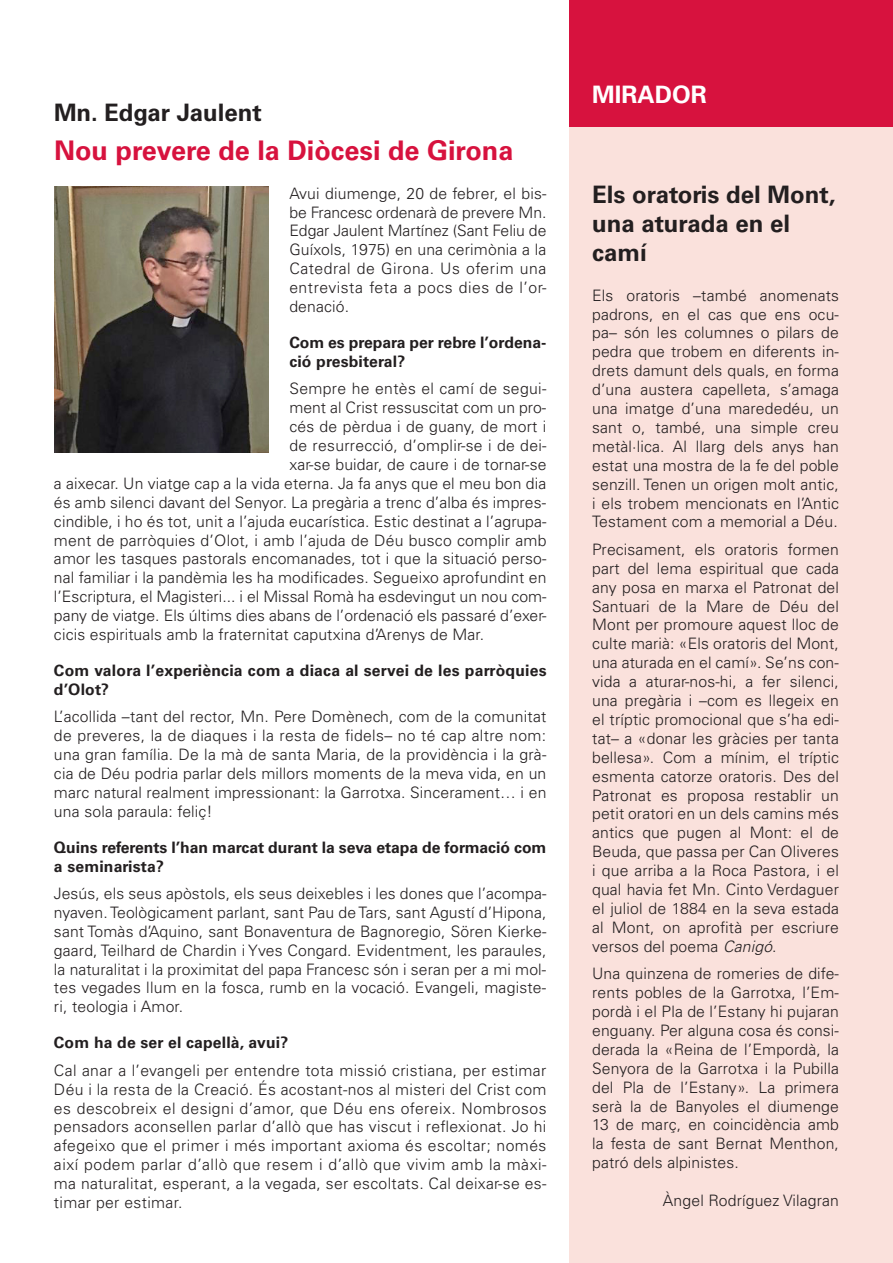
<style>
.page{position:relative;width:893px;height:1263px;background:#fff}
.page>*{position:absolute;margin:0;border:0;box-sizing:border-box;transform-origin:0 0}
.t1{font:700 27px "Univers";color:#d7123e}
.t2{font:700 24px/28.8px "Univers";color:#231f20}
.t3{font:700 24px "Univers";color:#fff}
.t4{font:300 15.75px/18.9px "Univers";letter-spacing:.01em;color:#231f20;text-align:justify}
.t5{font:700 15.75px/18.9px "Univers";letter-spacing:.01em;color:#231f20}
.s1{font-style:italic}
</style>
<div class="page">
<div style="left:570px;top:31px;width:323px;height:1232px;background:#fae1dc"></div>
<div style="left:570px;top:0;width:323px;height:126px;background:#d7123e"></div>
<img style="left:54px;top:186px;width:214px;height:267px">
<h2 class="t2" style="left:54px;top:98px;width:209px">Mn. Edgar Jaulent</h2>
<h1 class="t1" style="left:54px;top:135px;width:461px">Nou prevere de la Diòcesi de Girona</h1>
<p class="t4" style="left:289px;top:184px;width:259px">Avui diumenge, 20 de febrer, el bis&shy;be Francesc ordenarà de prevere Mn.<br>Edgar Jaulent Martínez (Sant Feliu de Guíxols, 1975) en una cerimònia a la Catedral de Girona. Us oferim una entrevista feta a pocs dies de l’or&shy;denació.</p>
<p class="t5" style="left:289px;top:333px;width:258px">Com es prepara per rebre l’ordena&shy;ció presbiteral?</p>
<p class="t4" style="left:289px;top:379px;width:259px">Sempre he entès el camí de segui-</p>
<p class="t4" style="left:289px;top:398px;width:258px">ment al Crist ressuscitat com un pro-</p>
<p class="t4" style="left:289px;top:417px;width:258px">cés de pèrdua i de guany, de mort i</p>
<p class="t4" style="left:289px;top:436px;width:259px">de resurrecció, d’omplir-se i de dei-</p>
<p class="t4" style="left:289px;top:455px;width:259px">xar-se buidar, de caure i de tornar-se</p>
<p class="t4" style="left:54px;top:474px;width:494px">a aixecar. Un viatge cap a la vida eterna. Ja fa anys que el meu bon dia</p>
<p class="t4" style="left:54px;top:493px;width:494px">és amb silenci davant del Senyor. La pregària a trenc d’alba és impres-</p>
<p class="t4" style="left:54px;top:512px;width:494px">cindible, i ho és tot, unit a l’ajuda eucarística. Estic destinat a l’agrupa-</p>
<p class="t4" style="left:54px;top:530px;width:494px">ment de parròquies d’Olot, i amb l’ajuda de Déu busco complir amb</p>
<p class="t4" style="left:54px;top:549px;width:494px">amor les tasques pastorals encomanades, tot i que la situació perso-</p>
<p class="t4" style="left:54px;top:568px;width:494px">nal familiar i la pandèmia les ha modificades. Segueixo aprofundint en</p>
<p class="t4" style="left:54px;top:587px;width:494px">l’Escriptura, el Magisteri... i el Missal Romà ha esdevingut un nou com-</p>
<p class="t4" style="left:54px;top:606px;width:494px">pany de viatge. Els últims dies abans de l’ordenació els passaré d’exer-</p>
<p class="t4" style="left:54px;top:625px;width:432px">cicis espirituals amb la fraternitat caputxina d’Arenys de Mar.</p>
<p class="t5" style="left:54px;top:661px;width:494px">Com valora l’experiència com a diaca al servei de les parròquies d’Olot?</p>
<p class="t4" style="left:54px;top:707px;width:494px">L’acollida –tant del rector, Mn. Pere Domènech, com de la comunitat de preveres, la de diaques i la resta de fidels– no té cap altre nom: una gran família. De la mà de santa Maria, de la providència i la grà&shy;cia de Déu podria parlar dels millors moments de la meva vida, en un marc natural realment impressionant: la Garrotxa. Sincerament… i en una sola paraula: feliç!</p>
<p class="t5" style="left:54px;top:838px;width:494px">Quins referents l’han marcat durant la seva etapa de formació com a seminarista?</p>
<p class="t4" style="left:54px;top:884px;width:494px">Jesús, els seus apòstols, els seus deixebles i les dones que l’acompa&shy;nyaven. Teològicament parlant, sant Pau de Tars, sant Agustí d’Hipona, sant Tomàs d’Aquino, sant Bonaventura de Bagnoregio, Sören Kierke&shy;gaard, Teilhard de Chardin i Yves Congard. Evidentment, les paraules, la naturalitat i la proximitat del papa Francesc són i seran per a mi mol&shy;tes vegades llum en la fosca, rumb en la vocació. Evangeli, magiste&shy;ri, teologia i Amor.</p>
<p class="t5" style="left:54px;top:1033px;width:236px">Com ha de ser el capellà, avui?</p>
<p class="t4" style="left:54px;top:1061px;width:494px">Cal anar a l’evangeli per entendre tota missió cristiana, per estimar Déu i la resta de la Creació. És acostant-nos al misteri del Crist com es descobreix el designi d’amor, que Déu ens ofereix. Nombrosos pensadors aconsellen parlar d’allò que has viscut i reflexionat. Jo hi afegeixo que el primer i més important axioma és escoltar; només així podem parlar d’allò que resem i d’allò que vivim amb la màxi&shy;ma naturalitat, esperant, a la vegada, ser escoltats. Cal deixar-se es&shy;timar per estimar.</p>
<h2 class="t3" style="left:592px;top:81px;width:16px">MIR</h2>
<h2 class="t3" style="left:637px;top:81px;width:69px">ADOR</h2>
<h2 class="t2" style="left:592px;top:180px;width:245px">Els oratoris del Mont, una aturada en el camí</h2>
<p class="t4" style="left:592px;top:286px;width:248px">Els oratoris –també anomenats padrons, en el cas que ens ocu&shy;pa– són les columnes o pilars de pedra que trobem en diferents in&shy;drets damunt dels quals, en forma d’una austera capelleta, s’amaga una imatge d’una marededéu, un sant o, també, una simple creu metàl·lica. Al llarg dels anys han estat una mostra de la fe del poble senzill. Tenen un origen molt antic, i els trobem mencionats en l’Antic Testament com a memorial a Déu.</p>
<p class="t4" style="left:592px;top:540px;width:248px">Precisament, els oratoris formen part del lema espiritual que cada any posa en marxa el Patronat del Santuari de la Mare de Déu del Mont per promoure aquest lloc de culte marià: «Els oratoris del Mont, una aturada en el camí». Se’ns con&shy;vida a aturar-nos-hi, a fer silenci, una pregària i –com es llegeix en el tríptic promocional que s’ha edi&shy;tat– a «donar les gràcies per tanta bellesa». Com a mínim, el tríptic esmenta catorze oratoris. Des del Patronat es proposa restablir un petit oratori en un dels camins més antics que pugen al Mont: el de Beuda, que passa per Can Oliveres i que arriba a la Roca Pastora, i el qual havia fet Mn. Cinto Verdaguer el juliol de 1884 en la seva estada al Mont, on aprofità per escriure versos del poema <span class="s1">Canigó</span>.</p>
<p class="t4" style="left:592px;top:964px;width:248px">Una quinzena de romeries de dife&shy;rents pobles de la Garrotxa, l’Em&shy;pordà i el Pla de l’Estany hi pujaran enguany. Per alguna cosa és consi&shy;derada la «Reina de l’Empordà, la Senyora de la Garrotxa i la Pubilla del Pla de l’Estany». La primera serà la de Banyoles el diumenge 13 de març, en coincidència amb la festa de sant Bernat Menthon, patró dels alpinistes.</p>
<p class="t4" style="left:663px;top:1191px;width:177px">Àngel Rodríguez Vilagran</p>
</div>
